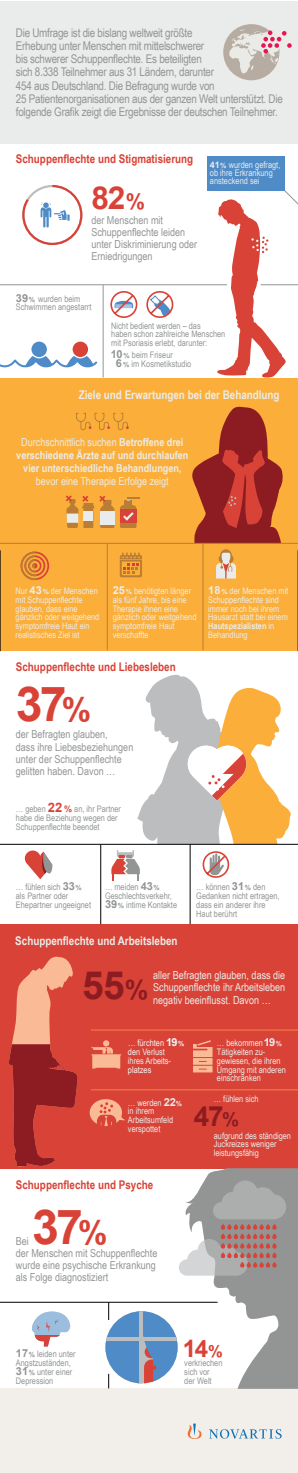
<style>
.page{position:relative;width:298px;height:1473px;background:#fff}
.page>*{position:absolute;margin:0;border:0;box-sizing:border-box;transform-origin:0 0}
.t1{font:700 48.2px "Arial";color:#d94236}
.t2{font:700 38.9px "Arial";color:#8c1c22}
.t3{font:700 31.6px "Arial";color:#d94236}
.t4{font:700 27.9px "Arial";color:#8c1c22}
.t5{font:700 24.1px "Arial";color:#d94236}
.t6{font:12px/13.1px "Arial Narrow";letter-spacing:-.02em;color:#939595}
.t7{font:700 12px "Arial Narrow";color:#d94236}
.t8{font:700 12px "Arial Narrow";color:#eaeceb}
.t9{font:11px/12.3px "Arial Narrow";color:#939595}
.t10{font:11px/12.3px "Arial Narrow";color:#eaeceb;text-align:justify}
.t11{font:700 11px/13px "Arial Narrow";color:#eaeceb;text-align:center}
.t12{font:9.1px/8.1px "Arial Narrow";color:#eaeceb}
.t13{font:9px/8.8px "Arial Narrow";color:#eaeceb}
.t14{font:9px/8.8px "Arial Narrow";color:#939595}
.t15{font:9px/8.8px "Arial Narrow";color:#f4f5f4}
.s1{font-family:"Arial";font-weight:700}
.s2{font-family:"Arial";font-weight:700;font-size:7.1px}
.s3{font-size:21.6px}
.s4{font-family:"Arial";font-weight:700;font-size:11px}
.s5{font-family:"Arial";font-weight:700;font-size:7px}
.s6{font-weight:400}
.s7{font-weight:700}
.s8{font-size:32.9px}
.s9{font-family:"Arial";font-weight:700;font-size:13px;color:#d94236}
.s10{font-family:"Arial";font-weight:700;color:#d94236}
.s11{font-size:26.6px}
.s12{color:#eaeceb}
.s13{font-size:19px}
.s14{font-size:16.4px}
</style>
<div class="page">
<div style="left:0;top:1px;width:298px;height:142px;background:#eaeceb"></div>
<div style="left:0;top:378px;width:298px;height:272px;background:#fbaf3a"></div>
<div style="left:0;top:924px;width:298px;height:244px;background:#d94236"></div>
<div style="left:0;top:1388px;width:298px;height:85px;background:#f2eeea"></div>
<div style="left:207px;top:156px;width:77px;height:34px;background:#4e8bc7"></div>
<svg style="left:184px;top:1168px;width:114px;height:221px"></svg>
<svg style="left:179px;top:1180px;width:107px;height:95px;background:#b2a9a8"></svg>
<svg style="left:22px;top:185px;width:61px;height:60px"></svg>
<svg style="left:110px;top:291px;width:28px;height:27px"></svg>
<svg style="left:217px;top:190px;width:81px;height:188px"></svg>
<div style="left:73px;top:342px;width:15px;height:15px;background:#d94236;border-radius:50%"></div>
<div style="left:31px;top:342px;width:16px;height:15px;background:#4e8bc7;border-radius:50%"></div>
<svg style="left:0;top:356px;width:98px;height:12px"></svg>
<svg style="left:76px;top:413px;width:53px;height:17px"></svg>
<svg style="left:66px;top:495px;width:48px;height:33px"></svg>
<svg style="left:120px;top:497px;width:19px;height:31px"></svg>
<svg style="left:189px;top:406px;width:94px;height:137px"></svg>
<svg style="left:216px;top:549px;width:20px;height:29px"></svg>
<svg style="left:21px;top:551px;width:28px;height:29px"></svg>
<svg style="left:120px;top:552px;width:22px;height:25px"></svg>
<svg style="left:25px;top:850px;width:28px;height:29px"></svg>
<svg style="left:137px;top:674px;width:154px;height:170px"></svg>
<svg style="left:111px;top:850px;width:29px;height:30px"></svg>
<svg style="left:202px;top:851px;width:28px;height:27px"></svg>
<svg style="left:193px;top:1040px;width:19px;height:32px"></svg>
<svg style="left:91px;top:1040px;width:30px;height:28px"></svg>
<svg style="left:9px;top:956px;width:69px;height:210px"></svg>
<svg style="left:105px;top:1311px;width:34px;height:72px;fill:#4e8bc7"></svg>
<hr style="left:105px;top:1337px;width:72px;height:3px;background:#bbbdbe">
<svg style="left:139px;top:1311px;width:38px;height:72px"></svg>
<svg style="left:32px;top:1311px;width:38px;height:35px"></svg>
<svg style="left:188px;top:1423px;width:93px;height:16px"></svg>
<div style="left:223px;top:24px;width:56px;height:56px;background:#b7aca1;border-radius:50%"></div>
<svg style="left:229px;top:29px;width:63px;height:52px"></svg>
<hr style="left:0;top:285px;width:227px;height:1px;background:#939595">
<hr style="left:260px;top:285px;width:38px;height:1px;background:#939595">
<hr style="left:0;top:543px;width:298px;height:1px;background:#b97d35">
<hr style="left:0;top:844px;width:298px;height:1px;background:#000004">
<hr style="left:91px;top:1030px;width:207px;height:1px;background:#f58347">
<hr style="left:91px;top:1089px;width:207px;height:1px;background:#f58347">
<hr style="left:0;top:550px;width:1px;height:101px;background:#000004">
<hr style="left:107px;top:544px;width:1px;height:106px;background:#b97d35">
<hr style="left:100px;top:844px;width:1px;height:80px;background:#000004">
<hr style="left:190px;top:844px;width:1px;height:80px;background:#000004">
<hr style="left:203px;top:544px;width:1px;height:106px;background:#b97d35">
<hr style="left:297px;top:550px;width:1px;height:101px;background:#000004">
<hr style="left:103px;top:285px;width:1px;height:92px;background:#939595">
<svg style="left:146px;top:291px;width:28px;height:27px"></svg>
<hr style="left:0;top:1302px;width:217px;height:1px;background:#000004">
<svg style="left:108px;top:1302px;width:1px;height:18px"></svg>
<svg style="left:108px;top:1373px;width:1px;height:15px"></svg>
<div style="left:90px;top:1099px;width:32px;height:27px;background:#faba96;border-radius:50%"></div>
<svg style="left:97px;top:1102px;width:29px;height:24px"></svg>
<p class="t6" style="left:16px;top:26px;width:268px">Die Umfrage ist die bislang weltweit größte<br>Erhebung unter Menschen mit mittelschwerer<br>bis schwerer Schuppenflechte. Es beteiligten<br>sich 8.338 Teilnehmer aus 31 Ländern, darunter<br>454 aus Deutschland. Die Befragung wurde von<br>25 Patientenorganisationen aus der ganzen Welt unterstützt. Die folgende Grafik zeigt die Ergebnisse der deutschen Teilnehmer.</p>
<h3 class="t7" style="left:16px;top:149px;width:179px">Schuppenflechte und Stigmatisierung</h3>
<p class="t12" style="left:210px;top:161px;width:72px"><span class="s1">41</span> <span class="s2">%</span> wurden gefragt, ob ihre Erkrankung ansteckend sei</p>
<h3 class="t3" style="left:91px;top:177px;width:55px">82 <span class="s3">%</span></h3>
<p class="t9" style="left:91px;top:213px;width:107px">der Menschen mit<br>Schuppenflechte leiden unter Diskriminierung oder<br>Erniedrigungen</p>
<p class="t14" style="left:16px;top:294px;width:77px"><span class="s4">39</span> <span class="s5">%</span> wurden beim<br>Schwimmen angestarrt</p>
<p class="t14" style="left:111px;top:321px;width:116px">Nicht bedient werden – das<br>haben schon zahlreiche Menschen mit Psoriasis erlebt, darunter:</p>
<p class="t14" style="left:116px;top:350px;width:77px;line-height:9.2px;text-indent:-5px"><span class="s4">10</span> <span class="s5">%</span> beim Friseur<br><span class="s4">6</span> <span class="s5">%</span> im Kosmetikstudio</p>
<h3 class="t8" style="left:79px;top:386px;width:202px">Ziele und Erwartungen bei der Behandlung</h3>
<p class="t11" style="left:16px;top:435px;width:173px"><span class="s6">Durchschnittlich suchen</span> Betroffene drei verschiedene Ärzte auf und durchlaufen vier unterschiedliche Behandlungen,</p>
<p class="t10" style="left:36px;top:475px;width:134px">bevor eine Therapie Erfolge zeigt</p>
<p class="t13" style="left:16px;top:586px;width:85px">Nur <span class="s4">43</span> <span class="s5">%</span> der Menschen mit Schuppenflechte glauben, dass eine gänzlich oder weitgehend symptomfreie Haut ein realistisches Ziel ist</p>
<p class="t13" style="left:113px;top:586px;width:85px"><span class="s4">25</span> <span class="s5">%</span> benötigten länger als fünf Jahre, bis eine<br>Therapie ihnen eine gänzlich oder weitgehend symptomfreie Haut verschaffte</p>
<p class="t13" style="left:208px;top:586px;width:82px"><span class="s4">18</span> <span class="s5">%</span> der Menschen mit<br>Schuppenflechte sind immer noch bei ihrem<br>Hausarzt statt bei einem<br><span class="s7">Hautspezialisten</span> in<br>Behandlung</p>
<h3 class="t7" style="left:16px;top:657px;width:161px">Schuppenflechte und Liebesleben</h3>
<h1 class="t1" style="left:16px;top:672px;width:77px">37<span class="s8">%</span></h1>
<p class="t9" style="left:16px;top:728px;width:119px">der Befragten glauben,<br>dass ihre Liebesbeziehungen unter der Schuppenflechte gelitten haben. Davon …</p>
<p class="t14" style="left:16px;top:804px;width:107px">… geben <span class="s9">22</span> <span class="s10">%</span> an, ihr Partner habe die Beziehung wegen der<br>Schuppenflechte beendet</p>
<p class="t14" style="left:16px;top:882px;width:77px">… fühlen sich <span class="s4">33</span> <span class="s5">% </span>als Partner oder<br>Ehepartner ungeeignet</p>
<p class="t14" style="left:105px;top:882px;width:74px">… meiden <span class="s4">43</span> <span class="s5">%<br></span>Geschlechtsverkehr,<br><span class="s4">39</span> <span class="s5">%</span> intime Kontakte</p>
<p class="t14" style="left:196px;top:882px;width:85px">… können <span class="s4">31</span> <span class="s5">%</span> den<br>Gedanken nicht ertragen, dass ein anderer ihre<br>Haut berührt</p>
<h3 class="t8" style="left:15px;top:932px;width:164px">Schuppenflechte und Arbeitsleben</h3>
<p class="t10" style="left:153px;top:968px;width:133px">aller Befragten glauben, dass die Schuppenflechte ihr Arbeitsleben negativ beeinflusst. Davon …</p>
<h2 class="t2" style="left:82px;top:959px;width:68px">55<span class="s11">%</span></h2>
<p class="t15" style="left:128px;top:1038px;width:58px">… fürchten <span class="s4">19</span><span class="s5">% </span>de<span class="s12">n Verlust<br>ihres Arb</span>eits&shy;platzes</p>
<p class="t13" style="left:217px;top:1038px;width:70px">… bekommen<span class="s4">19</span><span class="s5">%<br></span>Tätigkeiten zu&shy;gewiesen, die ihren<br>Umgang mit anderen einschränken</p>
<p class="t13" style="left:128px;top:1097px;width:56px">… werden <span class="s4">22</span><span class="s5">% </span>in ihrem<br>Arbeitsumfeld verspottet</p>
<p class="t13" style="left:214px;top:1130px;width:79px">aufgrund des ständigen<br>Juckreizes weniger leistungsfähig</p>
<h3 class="t7" style="left:16px;top:1175px;width:139px">Schuppenflechte und Psyche</h3>
<p class="t13" style="left:214px;top:1094px;width:46px">… fühlen sich</p>
<h3 class="t4" style="left:194px;top:1097px;width:47px">47<span class="s13">%</span></h3>
<h1 class="t1" style="left:32px;top:1195px;width:77px">37<span class="s8">%</span></h1>
<p class="t9" style="left:16px;top:1234px;width:15px">Bei</p>
<p class="t9" style="left:16px;top:1246px;width:143px">der Menschen mit Schuppenflechte wurde eine psychische Erkrankung als Folge diagnostiziert</p>
<h3 class="t5" style="left:183px;top:1332px;width:41px">14<span class="s14">%</span></h3>
<p class="t14" style="left:16px;top:1349px;width:61px"><span class="s4">17</span> <span class="s5">%</span> leiden unter<br>Angstzuständen,<br><span class="s4">31</span> <span class="s5">%</span> unter einer<br>Depression</p>
<p class="t14" style="left:184px;top:1358px;width:40px">verkriechen sich vor der Welt</p>
</div>
